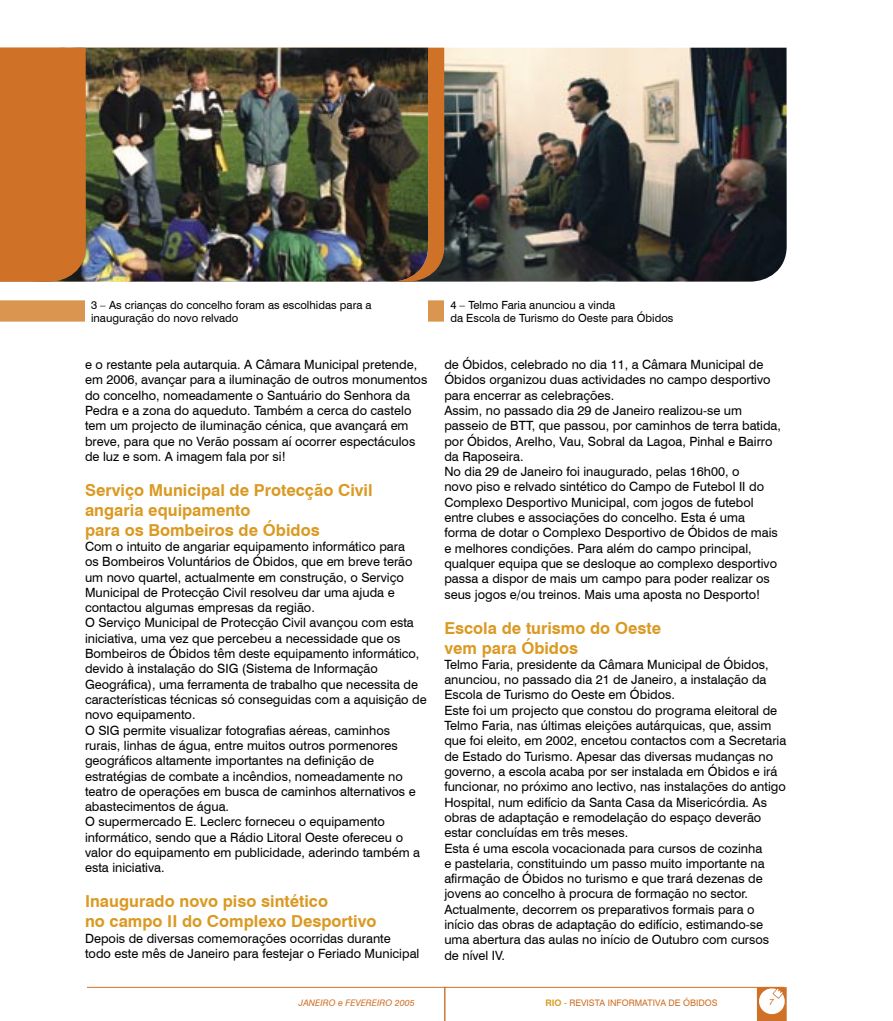
<style>
.page{position:relative;width:893px;height:1021px;background:#fff}
.page>*{position:absolute;margin:0;border:0;box-sizing:border-box;transform-origin:0 0}
.titulo_texto{font:700 16.5px "Swiss 721 BT";color:#da9a23}
.texto{font:700 16.5px/19.8px "Swiss 721 BT";color:#da9a23}
.texto-2{font:12.75px/15.3px "Swiss 721 BT";color:#000}
.t1{font:11.25px/12.8px "Swiss 721 BT";color:#000}
.t2{font:9px "Swiss 721 BT";color:#cf7127}
.t3{font:italic 9px "Swiss 721 BT";color:#cf7127}
.s1{font-weight:700;color:#da9a23}
</style>
<div class="page">
<svg style="left:87px;top:986px;width:700px;height:34px"></svg>
<img style="left:444px;top:48px;width:343px;height:233px">
<svg style="left:428px;top:48px;width:16px;height:233px;background:#c56d28"></svg>
<img style="left:86px;top:48px;width:342px;height:233px">
<div style="left:0;top:48px;width:86px;height:233px;background:#cf7127"></div>
<div style="left:0;top:300px;width:444px;height:21px;background:#da9550"></div>
<div style="left:85px;top:295px;width:342px;height:37px;background:#fff"></div>
<p class="t1" style="left:91px;top:299px;width:282px">3 – As crianças do concelho foram as escolhidas para a inauguração do novo relvado</p>
<p class="t1" style="left:450px;top:299px;width:166px">4 – Telmo Faria anunciou a vinda</p>
<p class="t1" style="left:450px;top:312px;width:225px">da Escola de Turismo do Oeste para Óbidos</p>
<p class="texto-2" style="left:85px;top:357px;width:344px">e o restante pela autarquia. A Câmara Municipal pretende, em 2006, avançar para a iluminação de outros monumentos do concelho, nomeadamente o Santuário do Senhora da Pedra e a zona do aqueduto. Também a cerca do castelo tem um projecto de iluminação cénica, que avançará em breve, para que no Verão possam aí ocorrer espectáculos de luz e som. A imagem fala por si!</p>
<p class="texto" style="left:85px;top:480px;width:289px">Serviço Municipal de Protecção Civil angaria equipamento</p>
<p class="titulo_texto" style="left:85px;top:519px;width:236px">para os Bombeiros de Óbidos</p>
<p class="texto-2" style="left:85px;top:538px;width:329px">Com o intuito de angariar equipamento informático para os Bombeiros Voluntários de Óbidos, que em breve terão um novo quartel, actualmente em construção, o Serviço Municipal de Protecção Civil resolveu dar uma ajuda e contactou algumas empresas da região.</p>
<p class="texto-2" style="left:85px;top:615px;width:343px">O Serviço Municipal de Protecção Civil avançou com esta iniciativa, uma vez que percebeu a necessidade que os Bombeiros de Óbidos têm deste equipamento informático, devido à instalação do SIG (Sistema de Informação Geográfica), uma ferramenta de trabalho que necessita de características técnicas só conseguidas com a aquisição de novo equipamento.</p>
<p class="texto-2" style="left:85px;top:722px;width:332px">O SIG permite visualizar fotografias aéreas, caminhos rurais, linhas de água, entre muitos outros pormenores geográficos altamente importantes na definição de estratégias de combate a incêndios, nomeadamente no teatro de operações em busca de caminhos alternativos e abastecimentos de água.</p>
<p class="texto-2" style="left:85px;top:814px;width:337px">O supermercado E. Leclerc forneceu o equipamento informático, sendo que a Rádio Litoral Oeste ofereceu o valor do equipamento em publicidade, aderindo também a esta iniciativa.</p>
<p class="titulo_texto" style="left:85px;top:891px;width:244px">Inaugurado novo piso sintético</p>
<p class="titulo_texto" style="left:85px;top:911px;width:293px">no campo II do Complexo Desportivo</p>
<p class="texto-2" style="left:85px;top:930px;width:336px">Depois de diversas comemorações ocorridas durante todo este mês de Janeiro para festejar o Feriado Municipal</p>
<p class="texto-2" style="left:444px;top:357px;width:328px">de Óbidos, celebrado no dia 11, a Câmara Municipal de<br>Óbidos organizou duas actividades no campo desportivo para encerrar as celebrações.</p>
<p class="texto-2" style="left:444px;top:402px;width:338px">Assim, no passado dia 29 de Janeiro realizou-se um passeio de BTT, que passou, por caminhos de terra batida, por Óbidos, Arelho, Vau, Sobral da Lagoa, Pinhal e Bairro da Raposeira.</p>
<p class="texto-2" style="left:444px;top:464px;width:335px">No dia 29 de Janeiro foi inaugurado, pelas 16h00, o<br>novo piso e relvado sintético do Campo de Futebol II do Complexo Desportivo Municipal, com jogos de futebol entre clubes e associações do concelho. Esta é uma forma de dotar o Complexo Desportivo de Óbidos de mais e melhores condições. Para além do campo principal, qualquer equipa que se desloque ao complexo desportivo passa a dispor de mais um campo para poder realizar os seus jogos e/ou treinos. Mais uma aposta no Desporto!</p>
<p class="titulo_texto" style="left:444px;top:618px;width:218px">Escola de turismo do Oeste</p>
<p class="titulo_texto" style="left:444px;top:637px;width:135px">vem para Óbidos</p>
<p class="texto-2" style="left:444px;top:656px;width:326px">Telmo Faria, presidente da Câmara Municipal de Óbidos, anunciou, no passado dia 21 de Janeiro, a instalação da<br>Escola de Turismo do Oeste em Óbidos.</p>
<p class="texto-2" style="left:444px;top:702px;width:343px">Este foi um projecto que constou do programa eleitoral de Telmo Faria, nas últimas eleições autárquicas, que, assim que foi eleito, em 2002, encetou contactos com a Secretaria de Estado do Turismo. Apesar das diversas mudanças no governo, a escola acaba por ser instalada em Óbidos e irá funcionar, no próximo ano lectivo, nas instalações do antigo Hospital, num edifício da Santa Casa da Misericórdia. As obras de adaptação e remodelação do espaço deverão estar concluídas em três meses.</p>
<p class="texto-2" style="left:444px;top:840px;width:326px">Esta é uma escola vocacionada para cursos de cozinha e pastelaria, constituindo um passo muito importante na afirmação de Óbidos no turismo e que trará dezenas de jovens ao concelho à procura de formação no sector.<br>Actualmente, decorrem os preparativos formais para o início das obras de adaptação do edifício, estimando-se uma abertura das aulas no início de Outubro com cursos de nível IV.</p>
<p class="t3" style="left:299px;top:997px;width:117px">JANEIRO e FEVEREIRO 2005</p>
<p class="t2" style="left:545px;top:997px;width:174px"><span class="s1">RIO</span> - REVISTA INFORMATIVA DE ÓBIDOS</p>
<p class="t3" style="left:769px;top:996px;width:6px">7</p>
</div>
